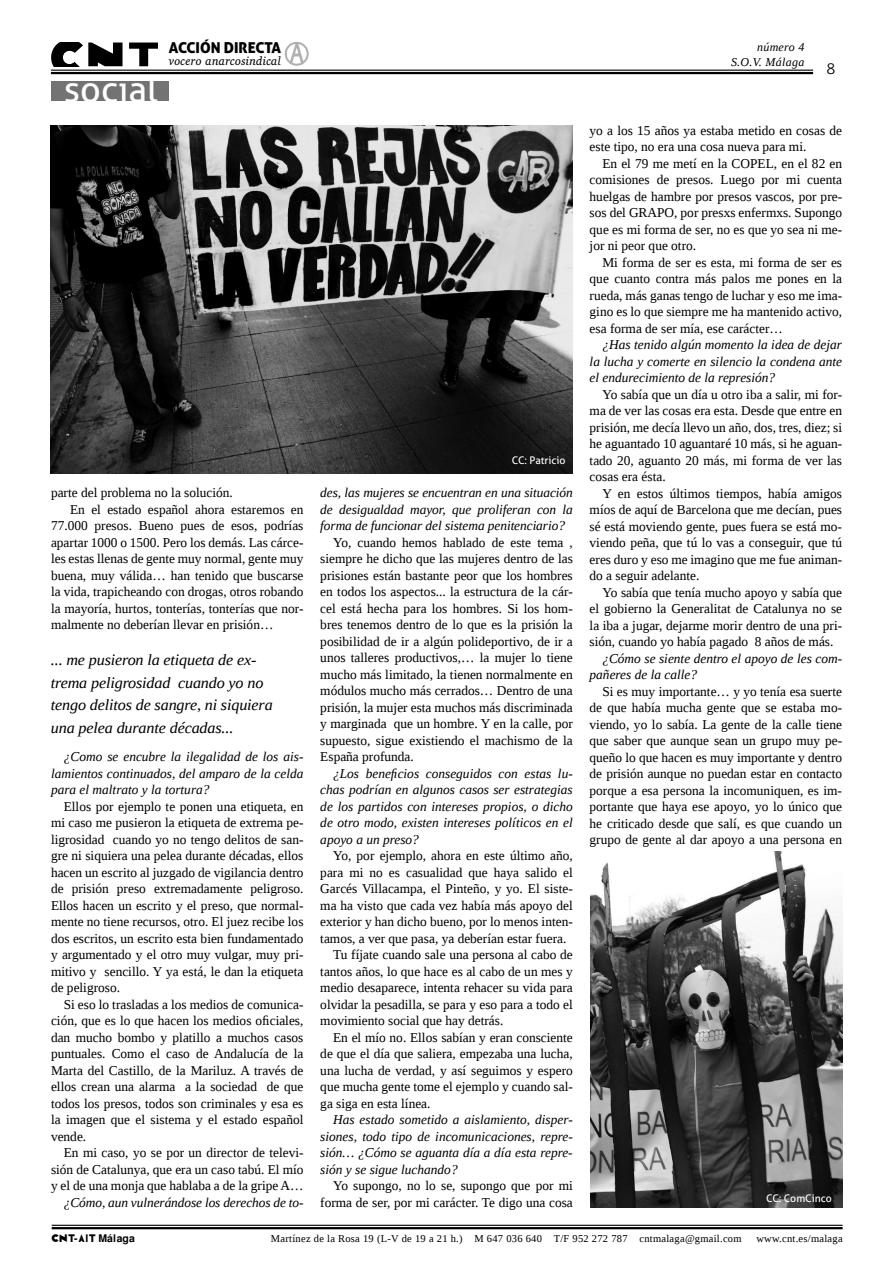
<style>
.page{position:relative;width:893px;height:1263px;background:#fff}
.page>*{position:absolute;margin:0;border:0;box-sizing:border-box;transform-origin:0 0}
.t1{font:36px "Aller";color:#fff}
.t2{font:italic 15.9px/22.5px "Liberation Serif";letter-spacing:-.01em;color:#000}
.t3{font:15px "Aller Display";color:#000}
.t4{font:300 15px "Aller";color:#000}
.t5{font:13.5px/16.5px "Liberation Serif";color:#000;text-align:justify}
.t6{font:italic 13.5px/16.5px "Liberation Serif";color:#000;text-align:justify}
.t7{font:12px "Apparatus SIL Italic";letter-spacing:.015em;color:#000}
.t8{font:italic 12px/15px "Liberation Serif";letter-spacing:.025em;color:#000;text-align:right}
.t9{font:10.5px "Liberation Serif";letter-spacing:.025em;color:#000}
.t10{font:10.5px "Aller";color:#fff}
.t11{font:10.5px "libertaria CNT";letter-spacing:.06em;color:#000}
</style>
<div class="page">
<svg style="left:285px;top:42px;width:24px;height:24px"></svg>
<hr style="left:51px;top:72px;width:762px;height:2px;background:#000">
<hr style="left:52px;top:1227px;width:791px;height:2px;background:#000">
<hr style="left:51px;top:70px;width:762px;height:1px;background:#000">
<hr style="left:52px;top:1225px;width:791px;height:1px;background:#000">
<svg style="left:51px;top:43px;width:72px;height:23px"></svg>
<svg style="left:129px;top:43px;width:29px;height:23px"></svg>
<div style="left:51px;top:81px;width:118px;height:19px;background:#737373"></div>
<img style="left:590px;top:852px;width:253px;height:356px">
<img style="left:51px;top:125px;width:522px;height:348px">
<h1 class="t1" style="left:64px;top:67px;width:96px">social</h1>
<p class="t3" style="left:169px;top:38px;width:114px">ACCIÓN DIRECTA</p>
<p class="t7" style="left:169px;top:55px;width:114px">vocero anarcosindical</p>
<p class="t5" style="left:51px;top:484px;width:183px">parte del problema no la solución.</p>
<p class="t5" style="left:70px;top:501px;width:235px">En el estado español ahora estaremos en</p>
<p class="t5" style="left:51px;top:517px;width:254px">77.000 presos. Bueno pues de esos, podrías</p>
<p class="t5" style="left:51px;top:534px;width:254px">apartar 1000 o 1500. Pero los demás. Las cárce-</p>
<p class="t5" style="left:51px;top:550px;width:254px">les estas llenas de gente muy normal, gente muy</p>
<p class="t5" style="left:51px;top:567px;width:254px">buena, muy válida… han tenido que buscarse</p>
<p class="t5" style="left:51px;top:583px;width:254px">la vida, trapicheando con drogas, otros robando</p>
<p class="t5" style="left:51px;top:600px;width:254px">la mayoría, hurtos, tonterías, tonterías que nor-</p>
<p class="t5" style="left:51px;top:616px;width:224px">malmente no deberían llevar en prisión…</p>
<p class="t2" style="left:51px;top:649px;width:223px">... me pusieron la etiqueta de ex&shy;trema peligrosidad cuando yo no tengo delitos de sangre, ni siquiera una pelea durante décadas...</p>
<p class="t6" style="left:51px;top:748px;width:254px;text-indent:13px">¿Como se encubre la ilegalidad de los ais&shy;lamientos continuados, del amparo de la celda para el maltrato y la tortura?</p>
<p class="t5" style="left:51px;top:798px;width:254px;text-indent:13px">Ellos por ejemplo te ponen una etiqueta, en mi caso me pusieron la etiqueta de extrema pe&shy;ligrosidad cuando yo no tengo delitos de san&shy;gre ni siquiera una pelea durante décadas, ellos hacen un escrito al juzgado de vigilancia dentro de prisión preso extremadamente peligroso.<br>Ellos hacen un escrito y el preso, que normal&shy;mente no tiene recursos, otro. El juez recibe los dos escritos, un escrito esta bien fundamentado y argumentado y el otro muy vulgar, muy pri&shy;mitivo y sencillo. Y ya está, le dan la etiqueta de peligroso.</p>
<p class="t5" style="left:51px;top:996px;width:254px;text-indent:13px">Si eso lo trasladas a los medios de comunica&shy;ción, que es lo que hacen los medios oficiales, dan mucho bombo y platillo a muchos casos puntuales. Como el caso de Andalucía de la Marta del Castillo, de la Mariluz. A través de ellos crean una alarma a la sociedad de que todos los presos, todos son criminales y esa es la imagen que el sistema y el estado español vende.</p>
<p class="t5" style="left:51px;top:1144px;width:254px;text-indent:13px">En mi caso, yo se por un director de televi&shy;sión de Catalunya, que era un caso tabú. El mío y el de una monja que hablaba a de la gripe A…</p>
<p class="t6" style="left:64px;top:1194px;width:241px">¿Cómo, aun vulnerándose los derechos de to-</p>
<p class="t8" style="left:731px;top:39px;width:75px">número 4<br>S.O.V. Málaga</p>
<p class="t4" style="left:827px;top:60px;width:10px">8</p>
<p class="t10" style="left:512px;top:454px;width:55px">CC: Patricio</p>
<p class="t6" style="left:320px;top:484px;width:254px">des, las mujeres se encuentran en una situación de desigualdad mayor, que proliferan con la forma de funcionar del sistema penitenciario?</p>
<p class="t5" style="left:320px;top:534px;width:254px;text-indent:13px">Yo, cuando hemos hablado de este tema , siempre he dicho que las mujeres dentro de las prisiones están bastante peor que los hombres en todos los aspectos... la estructura de la cár&shy;cel está hecha para los hombres. Si los hom&shy;bres tenemos dentro de lo que es la prisión la posibilidad de ir a algún polideportivo, de ir a unos talleres productivos,… la mujer lo tiene mucho más limitado, la tienen normalmente en módulos mucho más cerrados… Dentro de una prisión, la mujer esta muchos más discriminada y marginada que un hombre. Y en la calle, por supuesto, sigue existiendo el machismo de la España profunda.</p>
<p class="t6" style="left:320px;top:765px;width:254px;text-indent:13px">¿Los beneficios conseguidos con estas lu&shy;chas podrían en algunos casos ser estrategias de los partidos con intereses propios, o dicho de otro modo, existen intereses políticos en el apoyo a un preso?</p>
<p class="t5" style="left:333px;top:847px;width:241px">Yo, por ejemplo, ahora en este último año,</p>
<p class="t5" style="left:320px;top:864px;width:254px">para mi no es casualidad que haya salido el</p>
<p class="t5" style="left:320px;top:880px;width:254px">Garcés Villacampa, el Pinteño, y yo. El siste-</p>
<p class="t5" style="left:320px;top:897px;width:254px">ma ha visto que cada vez había más apoyo del</p>
<p class="t5" style="left:320px;top:913px;width:254px">exterior y han dicho bueno, por lo menos inten-</p>
<p class="t5" style="left:320px;top:930px;width:248px">tamos, a ver que pasa, ya deberían estar fuera.</p>
<p class="t5" style="left:333px;top:946px;width:241px">Tu fíjate cuando sale una persona al cabo de</p>
<p class="t5" style="left:320px;top:963px;width:254px">tantos años, lo que hace es al cabo de un mes y</p>
<p class="t5" style="left:320px;top:979px;width:254px">medio desaparece, intenta rehacer su vida para</p>
<p class="t5" style="left:320px;top:996px;width:254px">olvidar la pesadilla, se para y eso para a todo el</p>
<p class="t5" style="left:320px;top:1012px;width:185px">movimiento social que hay detrás.</p>
<p class="t5" style="left:333px;top:1029px;width:241px">En el mío no. Ellos sabían y eran consciente</p>
<p class="t5" style="left:320px;top:1045px;width:254px">de que el día que saliera, empezaba una lucha,</p>
<p class="t5" style="left:320px;top:1062px;width:254px">una lucha de verdad, y así seguimos y espero</p>
<p class="t5" style="left:320px;top:1078px;width:254px">que mucha gente tome el ejemplo y cuando sal-</p>
<p class="t5" style="left:320px;top:1095px;width:112px">ga siga en esta línea.</p>
<p class="t6" style="left:320px;top:1111px;width:254px;text-indent:13px">Has estado sometido a aislamiento, disper&shy;siones, todo tipo de incomunicaciones, repre&shy;sión… ¿Cómo se aguanta día a día esta repre&shy;sión y se sigue luchando?</p>
<p class="t5" style="left:320px;top:1177px;width:254px;text-align:right">Yo supongo, no lo se, supongo que por mi forma de ser, por mi carácter. Te digo una cosa</p>
<p class="t5" style="left:590px;top:122px;width:254px">yo a los 15 años ya estaba metido en cosas de este tipo, no era una cosa nueva para mi.</p>
<p class="t5" style="left:590px;top:155px;width:254px;text-indent:13px">En el 79 me metí en la COPEL, en el 82 en comisiones de presos. Luego por mi cuenta huelgas de hambre por presos vascos, por pre&shy;sos del GRAPO, por presxs enfermxs. Supongo que es mi forma de ser, no es que yo sea ni me&shy;jor ni peor que otro.</p>
<p class="t5" style="left:590px;top:254px;width:254px;text-indent:13px">Mi forma de ser es esta, mi forma de ser es que cuanto contra más palos me pones en la rueda, más ganas tengo de luchar y eso me ima&shy;gino es lo que siempre me ha mantenido activo, esa forma de ser mía, ese carácter…</p>
<p class="t6" style="left:590px;top:336px;width:254px;text-indent:13px">¿Has tenido algún momento la idea de dejar la lucha y comerte en silencio la condena ante el endurecimiento de la represión?</p>
<p class="t5" style="left:590px;top:386px;width:254px;text-indent:13px">Yo sabía que un día u otro iba a salir, mi for&shy;ma de ver las cosas era esta. Desde que entre en prisión, me decía llevo un año, dos, tres, diez; si he aguantado 10 aguantaré 10 más, si he aguan&shy;tado 20, aguanto 20 más, mi forma de ver las cosas era ésta.</p>
<p class="t5" style="left:590px;top:485px;width:254px;text-indent:13px">Y en estos últimos tiempos, había amigos míos de aquí de Barcelona que me decían, pues sé está moviendo gente, pues fuera se está mo&shy;viendo peña, que tú lo vas a conseguir, que tú eres duro y eso me imagino que me fue animan&shy;do a seguir adelante.</p>
<p class="t5" style="left:590px;top:584px;width:254px;text-indent:13px">Yo sabía que tenía mucho apoyo y sabía que el gobierno la Generalitat de Catalunya no se la iba a jugar, dejarme morir dentro de una pri&shy;sión, cuando yo había pagado 8 años de más.</p>
<p class="t6" style="left:590px;top:650px;width:254px;text-indent:13px">¿Cómo se siente dentro el apoyo de les com&shy;pañeres de la calle?</p>
<p class="t5" style="left:590px;top:683px;width:254px;text-indent:13px">Si es muy importante… y yo tenía esa suerte de que había mucha gente que se estaba mo&shy;viendo, yo lo sabía. La gente de la calle tiene que saber que aunque sean un grupo muy pe&shy;queño lo que hacen es muy importante y dentro de prisión aunque no puedan estar en contacto porque a esa persona la incomuniquen, es im&shy;portante que haya ese apoyo, yo lo único que he criticado desde que salí, es que cuando un grupo de gente al dar apoyo a una persona en</p>
<p class="t10" style="left:766px;top:1192px;width:67px">CC: ComCinco</p>
<p class="t11" style="left:52px;top:1229px;width:85px">CNT-AIT Málaga</p>
<p class="t9" style="left:271px;top:1231px;width:472px">Martínez de la Rosa 19 (L-V de 19 a 21 h.) M 647 036 640 T/F 952 272 787 cntmalaga@gmail.com</p>
<p class="t9" style="left:756px;top:1231px;width:88px">www.cnt.es/malaga</p>
</div>
